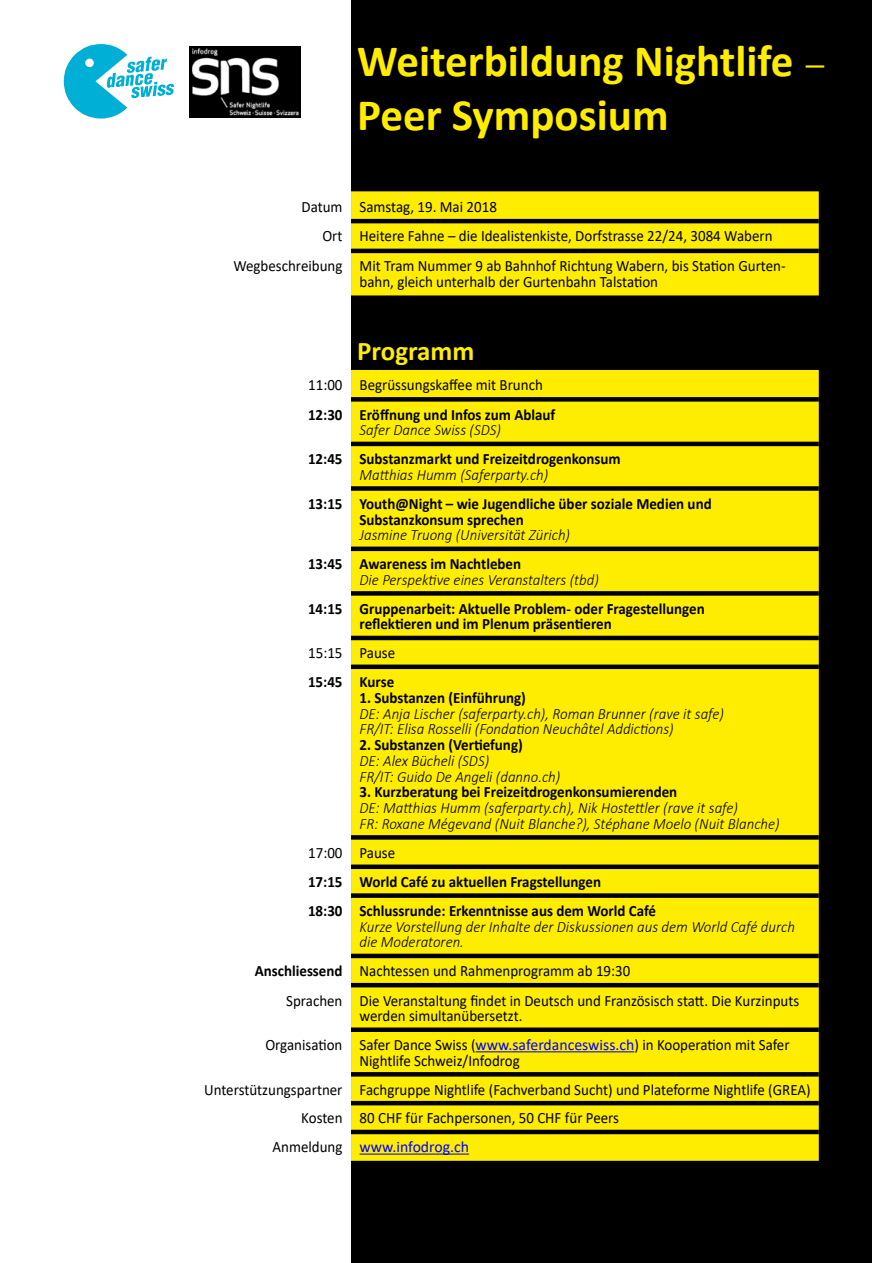
<style>
.page{position:relative;width:893px;height:1263px;background:#fff}
.page>*{position:absolute;margin:0;border:0;box-sizing:border-box;transform-origin:0 0}
.t1{font:700 45px/54px "Calibri";color:#ffed00}
.t2{font:700 27px "Calibri";color:#ffed00}
.t3{font:15.75px/29.2px "Calibri";color:#000;scale:.95 1}
.t4{font:italic 300 15.75px/15.8px "Calibri";color:#000;scale:.95 1}
.t5{font:700 15.75px/15.8px "Calibri";color:#000;scale:.95 1}
.t6{font:15.75px "Calibri";color:#00f}
.s1{font-family:"Sauna";font-weight:400}
.s2{font-weight:700}
.s3{color:#00f}
.s4{color:#000}
</style>
<div class="page">
<div style="left:351px;top:0;width:521px;height:1263px;background:#000"></div>
<svg style="left:64px;top:44px;width:110px;height:75px"></svg>
<img style="left:189px;top:47px;width:111px;height:70px">
<div style="left:351px;top:370px;width:468px;height:791px;background:#ffed00"></div>
<div style="left:351px;top:397px;width:468px;height:5px;background:#000"></div>
<hr style="left:351px;top:442px;width:468px;height:4px;background:#000">
<div style="left:351px;top:486px;width:468px;height:5px;background:#000"></div>
<hr style="left:351px;top:547px;width:468px;height:4px;background:#000">
<div style="left:351px;top:591px;width:468px;height:5px;background:#000"></div>
<hr style="left:351px;top:636px;width:468px;height:4px;background:#000">
<div style="left:351px;top:664px;width:468px;height:5px;background:#000"></div>
<div style="left:351px;top:835px;width:468px;height:5px;background:#000"></div>
<div style="left:351px;top:864px;width:468px;height:5px;background:#000"></div>
<div style="left:351px;top:893px;width:468px;height:5px;background:#000"></div>
<hr style="left:351px;top:954px;width:468px;height:4px;background:#000">
<hr style="left:351px;top:983px;width:468px;height:4px;background:#000">
<div style="left:351px;top:1027px;width:468px;height:5px;background:#000"></div>
<svg style="left:351px;top:1072px;width:468px;height:4px"></svg>
<hr style="left:351px;top:1101px;width:468px;height:4px;background:#000">
<hr style="left:351px;top:1130px;width:468px;height:4px;background:#000">
<hr style="left:476px;top:1051px;width:158px;height:1px;background:#00f">
<hr style="left:360px;top:1153px;width:109px;height:1px;background:#00f">
<div style="left:351px;top:191px;width:468px;height:104px;background:#ffed00"></div>
<hr style="left:351px;top:219px;width:468px;height:4px;background:#000">
<hr style="left:351px;top:249px;width:468px;height:4px;background:#000">
<h1 class="t1" style="left:357px;top:34px;width:471px">Weiterbildung Nightlife <span class="s1">–<br></span>Peer Symposium</h1>
<p class="t3" style="left:301px;top:191px;width:207px">Datum Samstag, 19. Mai 2018</p>
<p class="t3" style="left:322px;top:221px;width:475px">Ort Heitere Fahne – die Idealistenkiste, Dorfstrasse 22/24, 3084 Wabern</p>
<p class="t3" style="left:233px;top:251px;width:583px">Wegbeschreibung Mit Tram Nummer 9 ab Bahnhof Richtung Wabern, bis Station Gurten-</p>
<p class="t3" style="left:360px;top:267px;width:316px">bahn, gleich unterhalb der Gurtenbahn Talstation</p>
<h2 class="t2" style="left:357px;top:332px;width:119px">Programm</h2>
<p class="t3" style="left:308px;top:370px;width:249px">11:00 Begrüssungskaffee mit Brunch</p>
<p class="t5" style="left:308px;top:406px;width:262px">12:30 Eröffnung und Infos zum Ablauf</p>
<p class="t4" style="left:360px;top:422px;width:150px">Safer Dance Swiss (SDS)</p>
<p class="t5" style="left:308px;top:451px;width:331px">12:45 Substanzmarkt und Freizeitdrogenkonsum</p>
<p class="t4" style="left:360px;top:467px;width:200px">Matthias Humm (Saferparty.ch)</p>
<p class="t5" style="left:360px;top:495px;width:372px;text-indent:-51px">13:15 Youth@Night – wie Jugendliche über soziale Medien und<br>Substanzkonsum sprechen</p>
<p class="t4" style="left:360px;top:527px;width:223px">Jasmine Truong (Universität Zürich)</p>
<p class="t5" style="left:308px;top:556px;width:226px">13:45 Awareness im Nachtleben</p>
<p class="t4" style="left:360px;top:572px;width:253px">Die Perspektive eines Veranstalters (tbd)</p>
<p class="t5" style="left:360px;top:600px;width:365px;text-indent:-51px">14:15 Gruppenarbeit: Aktuelle Problem- oder Fragestellungen reflektieren und im Plenum präsentieren</p>
<p class="t3" style="left:308px;top:638px;width:93px">15:15 Pause</p>
<p class="t5" style="left:308px;top:674px;width:92px">15:45 Kurse</p>
<p class="t5" style="left:360px;top:689px;width:177px">1. Substanzen (Einführung)</p>
<p class="t4" style="left:360px;top:705px;width:385px">DE: Anja Lischer (saferparty.ch), Roman Brunner (rave it safe)<br>FR/IT: Elisa Rosselli (Fondation Neuchâtel Addictions)</p>
<p class="t5" style="left:360px;top:737px;width:173px">2. Substanzen (Vertiefung)</p>
<p class="t4" style="left:360px;top:753px;width:213px">DE: Alex Bücheli (SDS)<br>FR/IT: Guido De Angeli (danno.ch)</p>
<p class="t5" style="left:360px;top:784px;width:336px">3. Kurzberatung bei Freizeitdrogenkonsumierenden</p>
<p class="t4" style="left:360px;top:800px;width:444px">DE: Matthias Humm (saferparty.ch), Nik Hostettler (rave it safe)<br>FR: Roxane Mégevand (Nuit Blanche?), Stéphane Moelo (Nuit Blanche)</p>
<p class="t3" style="left:308px;top:837px;width:93px">17:00 Pause</p>
<p class="t5" style="left:308px;top:867px;width:368px;line-height:28.8px">17:15 World Café zu aktuellen Fragstellungen<br>18:30 Schlussrunde: Erkenntnisse aus dem World Café</p>
<p class="t4" style="left:360px;top:918px;width:460px">Kurze Vorstellung der Inhalte der Diskussionen aus dem World Café durch die Moderatoren.</p>
<p class="t3" style="left:286px;top:956px;width:542px;text-indent:-31px"><span class="s2">Anschliessend</span> Nachtessen und Rahmenprogramm ab 19:30<br>Sprachen Die Veranstaltung findet in Deutsch und Französisch statt. Die Kurzinputs</p>
<p class="t3" style="left:265px;top:1001px;width:553px;line-height:28.8px;text-indent:94px">werden simultanübersetzt.<br>Organisation Safer Dance Swiss (<span class="s3">www.saferdanceswiss.ch</span>) in Kooperation mit Safer</p>
<p class="t3" style="left:360px;top:1045px;width:170px">Nightlife Schweiz/Infodrog</p>
<p class="t3" style="left:204px;top:1074px;width:640px">Unterstützungspartner Fachgruppe Nightlife (Fachverband Sucht) und Plateforme Nightlife (GREA)</p>
<p class="t3" style="left:301px;top:1103px;width:336px">Kosten 80 CHF für Fachpersonen, 50 CHF für Peers</p>
<p class="t6" style="left:273px;top:1136px;width:198px"><span class="s4">Anmeldung</span> www.infodrog.ch</p>
</div>
